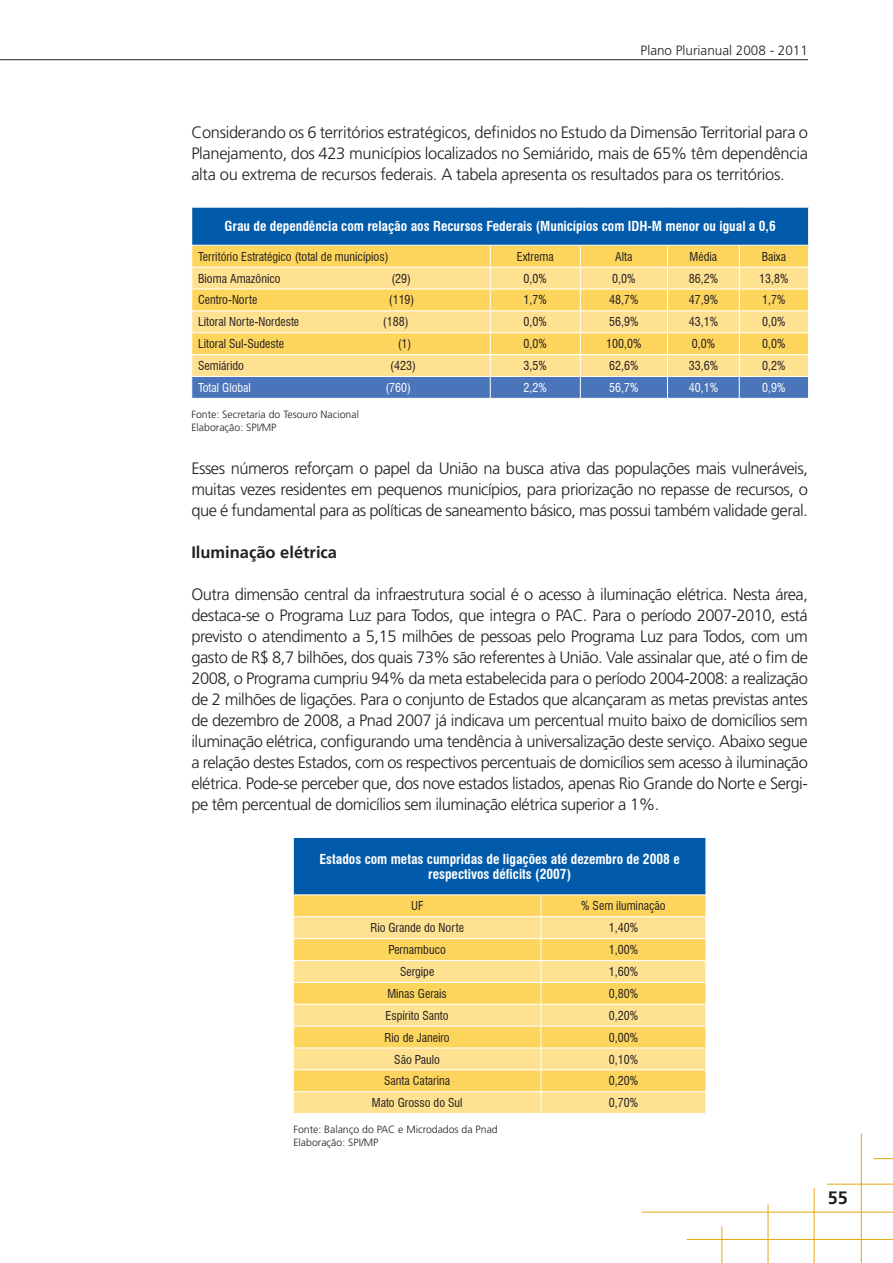
<style>
.page{position:relative;width:893px;height:1263px;background:#fff}
.page>*{position:absolute;margin:0;border:0;box-sizing:border-box;transform-origin:0 0}
.t1{font:700 18px "Frutiger";color:#231f20}
.t2{font:300 16.5px/21px "Frutiger";letter-spacing:-.03em;color:#231f20;text-align:justify}
.t3{font:700 16.5px "Frutiger";color:#231f20}
.t4{font:700 condensed 13.5px/15px "Swiss 721 BT";color:#fff;text-align:center}
.t5{font:300 13.5px "Frutiger";color:#231f20}
.t6{font:condensed 12px "Swiss 721 BT";color:#231f20}
.t7{font:condensed 12px "Swiss 721 BT";color:#fff}
.t8{font:300 10.5px/12.6px "Frutiger";color:#231f20}
</style>
<div class="page">
<hr style="left:0;top:59px;width:808px;height:1px;background:#231f20">
<hr style="left:861px;top:1133px;width:1px;height:130px;background:#e5a710">
<hr style="left:814px;top:1188px;width:1px;height:75px;background:#e5a710">
<hr style="left:768px;top:1204px;width:1px;height:59px;background:#e5a710">
<hr style="left:722px;top:1226px;width:1px;height:37px;background:#e5a710">
<hr style="left:642px;top:1212px;width:251px;height:1px;background:#e5a710">
<hr style="left:687px;top:1239px;width:206px;height:1px;background:#e5a710">
<hr style="left:827px;top:1184px;width:66px;height:1px;background:#e5a710">
<svg style="left:874px;top:1158px;width:19px;height:1px"></svg>
<div style="left:192px;top:207px;width:617px;height:38px;background:#015aaa"></div>
<hr style="left:192px;top:207px;width:298px;height:1px;background:#fff">
<hr style="left:490px;top:207px;width:90px;height:1px;background:#fff">
<hr style="left:580px;top:207px;width:87px;height:1px;background:#fff">
<hr style="left:667px;top:207px;width:72px;height:1px;background:#fff">
<hr style="left:739px;top:207px;width:70px;height:1px;background:#fff">
<hr style="left:808px;top:207px;width:1px;height:38px;background:#fff">
<svg style="left:191px;top:245px;width:618px;height:153px;background:#e6cf87"></svg>
<hr style="left:739px;top:376px;width:70px;height:1px;background:#fff">
<div style="left:293px;top:837px;width:413px;height:58px;background:#015aaa"></div>
<div style="left:294px;top:895px;width:412px;height:21px;background:#fed55c"></div>
<svg style="left:294px;top:917px;width:412px;height:196px;background:#fedc7c"></svg>
<hr style="left:293px;top:837px;width:248px;height:1px;background:#fff">
<hr style="left:293px;top:838px;width:1px;height:56px;background:#fff">
<hr style="left:541px;top:837px;width:165px;height:1px;background:#fff">
<hr style="left:293px;top:894px;width:248px;height:1px;background:#fff">
<hr style="left:541px;top:894px;width:165px;height:1px;background:#fff">
<hr style="left:293px;top:938px;width:248px;height:1px;background:#fff">
<hr style="left:541px;top:938px;width:165px;height:1px;background:#fff">
<hr style="left:293px;top:960px;width:248px;height:1px;background:#fff">
<hr style="left:293px;top:982px;width:248px;height:1px;background:#fff">
<hr style="left:541px;top:960px;width:165px;height:1px;background:#fff">
<hr style="left:541px;top:982px;width:165px;height:1px;background:#fff">
<hr style="left:293px;top:1004px;width:248px;height:1px;background:#fff">
<hr style="left:293px;top:1026px;width:248px;height:1px;background:#fff">
<hr style="left:541px;top:1004px;width:165px;height:1px;background:#fff">
<hr style="left:541px;top:1026px;width:165px;height:1px;background:#fff">
<hr style="left:293px;top:1047px;width:248px;height:1px;background:#fff">
<hr style="left:293px;top:1069px;width:248px;height:1px;background:#fff">
<hr style="left:541px;top:1047px;width:165px;height:1px;background:#fff">
<hr style="left:541px;top:1069px;width:165px;height:1px;background:#fff">
<hr style="left:293px;top:1091px;width:248px;height:1px;background:#fff">
<svg style="left:293px;top:895px;width:1px;height:218px"></svg>
<hr style="left:541px;top:1091px;width:165px;height:1px;background:#fff">
<svg style="left:541px;top:895px;width:1px;height:218px"></svg>
<p class="t5" style="left:641px;top:43px;width:169px">Plano Plurianual 2008 - 2011</p>
<p class="t2" style="left:191px;top:122px;width:618px">Considerando os 6 territórios estratégicos, definidos no Estudo da Dimensão Territorial para o Planejamento, dos 423 municípios localizados no Semiárido, mais de 65% têm dependência alta ou extrema de recursos federais. A tabela apresenta os resultados para os territórios.</p>
<p class="t4" style="left:225px;top:219px;width:553px">Grau de dependência com relação aos Recursos Federais (Municípios com IDH-M menor ou igual a 0,6</p>
<p class="t6" style="left:198px;top:249px;width:192px">Território Estratégico (total de municípios)</p>
<p class="t6" style="left:517px;top:249px;width:38px">Extrema</p>
<p class="t6" style="left:615px;top:249px;width:19px">Alta</p>
<p class="t6" style="left:690px;top:249px;width:29px">Média</p>
<p class="t6" style="left:762px;top:249px;width:26px">Baixa</p>
<p class="t6" style="left:198px;top:271px;width:84px">Bioma Amazônico</p>
<p class="t6" style="left:391px;top:271px;width:21px">(29)</p>
<p class="t6" style="left:524px;top:271px;width:25px">0,0%</p>
<p class="t6" style="left:612px;top:271px;width:25px">0,0%</p>
<p class="t6" style="left:689px;top:271px;width:31px">86,2%</p>
<p class="t6" style="left:759px;top:271px;width:31px">13,8%</p>
<p class="t6" style="left:198px;top:293px;width:61px">Centro-Norte</p>
<p class="t6" style="left:389px;top:293px;width:27px">(119)</p>
<p class="t6" style="left:524px;top:293px;width:25px">1,7%</p>
<p class="t6" style="left:609px;top:293px;width:31px">48,7%</p>
<p class="t6" style="left:689px;top:293px;width:31px">47,9%</p>
<p class="t6" style="left:762px;top:293px;width:25px">1,7%</p>
<p class="t6" style="left:198px;top:315px;width:103px">Litoral Norte-Nordeste</p>
<p class="t6" style="left:383px;top:315px;width:27px">(188)</p>
<p class="t6" style="left:524px;top:315px;width:25px">0,0%</p>
<p class="t6" style="left:609px;top:315px;width:31px">56,9%</p>
<p class="t6" style="left:689px;top:315px;width:31px">43,1%</p>
<p class="t6" style="left:762px;top:315px;width:25px">0,0%</p>
<p class="t6" style="left:198px;top:337px;width:88px">Litoral Sul-Sudeste</p>
<p class="t6" style="left:398px;top:337px;width:15px">(1)</p>
<p class="t6" style="left:524px;top:337px;width:25px">0,0%</p>
<p class="t6" style="left:606px;top:337px;width:37px">100,0%</p>
<p class="t6" style="left:692px;top:337px;width:25px">0,0%</p>
<p class="t6" style="left:762px;top:337px;width:25px">0,0%</p>
<p class="t6" style="left:198px;top:359px;width:47px">Semiárido</p>
<p class="t6" style="left:390px;top:359px;width:27px">(423)</p>
<p class="t6" style="left:524px;top:359px;width:25px">3,5%</p>
<p class="t6" style="left:609px;top:359px;width:31px">62,6%</p>
<p class="t6" style="left:689px;top:359px;width:31px">33,6%</p>
<p class="t6" style="left:762px;top:359px;width:25px">0,2%</p>
<p class="t7" style="left:198px;top:380px;width:54px">Total Global</p>
<p class="t7" style="left:385px;top:380px;width:27px">(760)</p>
<p class="t7" style="left:524px;top:380px;width:25px">2,2%</p>
<p class="t7" style="left:609px;top:380px;width:31px">56,7%</p>
<p class="t7" style="left:689px;top:380px;width:31px">40,1%</p>
<p class="t7" style="left:762px;top:380px;width:25px">0,9%</p>
<p class="t8" style="left:191px;top:408px;width:169px">Fonte: Secretaria do Tesouro Nacional<br>Elaboração: SPI/MP</p>
<p class="t2" style="left:191px;top:458px;width:618px">Esses números reforçam o papel da União na busca ativa das populações mais vulneráveis, muitas vezes residentes em pequenos municípios, para priorização no repasse de recursos, o que é fundamental para as políticas de saneamento básico, mas possui também validade geral.</p>
<p class="t3" style="left:191px;top:543px;width:147px">Iluminação elétrica</p>
<p class="t2" style="left:191px;top:584px;width:618px">Outra dimensão central da infraestrutura social é o acesso à iluminação elétrica. Nesta área, destaca-se o Programa Luz para Todos, que integra o PAC. Para o período 2007-2010, está previsto o atendimento a 5,15 milhões de pessoas pelo Programa Luz para Todos, com um gasto de R$ 8,7 bilhões, dos quais 73% são referentes à União. Vale assinalar que, até o fim de 2008, o Programa cumpriu 94% da meta estabelecida para o período 2004-2008: a realização de 2 milhões de ligações. Para o conjunto de Estados que alcançaram as metas previstas antes de dezembro de 2008, a Pnad 2007 já indicava um percentual muito baixo de domicílios sem iluminação elétrica, configurando uma tendência à universalização deste serviço. Abaixo segue a relação destes Estados, com os respectivos percentuais de domicílios sem acesso à iluminação elétrica. Pode-se perceber que, dos nove estados listados, apenas Rio Grande do Norte e Sergi&shy;pe têm percentual de domicílios sem iluminação elétrica superior a 1%.</p>
<p class="t4" style="left:320px;top:851px;width:362px">Estados com metas cumpridas de ligações até dezembro de 2008 e respectivos déficits (2007)</p>
<p class="t6" style="left:411px;top:899px;width:14px">UF</p>
<p class="t6" style="left:581px;top:899px;width:86px">% Sem iluminação</p>
<p class="t6" style="left:370px;top:921px;width:95px">Rio Grande do Norte</p>
<p class="t6" style="left:609px;top:921px;width:31px">1,40%</p>
<p class="t6" style="left:388px;top:942px;width:59px">Pernambuco</p>
<p class="t6" style="left:609px;top:942px;width:31px">1,00%</p>
<p class="t6" style="left:400px;top:964px;width:36px">Sergipe</p>
<p class="t6" style="left:609px;top:964px;width:31px">1,60%</p>
<p class="t6" style="left:387px;top:986px;width:61px">Minas Gerais</p>
<p class="t6" style="left:609px;top:986px;width:31px">0,80%</p>
<p class="t6" style="left:386px;top:1008px;width:65px">Espírito Santo</p>
<p class="t6" style="left:609px;top:1008px;width:31px">0,20%</p>
<p class="t6" style="left:385px;top:1030px;width:67px">Rio de Janeiro</p>
<p class="t6" style="left:609px;top:1030px;width:31px">0,00%</p>
<p class="t6" style="left:394px;top:1052px;width:47px">São Paulo</p>
<p class="t6" style="left:609px;top:1052px;width:31px">0,10%</p>
<p class="t6" style="left:384px;top:1074px;width:68px">Santa Catarina</p>
<p class="t6" style="left:609px;top:1074px;width:31px">0,20%</p>
<p class="t6" style="left:372px;top:1096px;width:92px">Mato Grosso do Sul</p>
<p class="t6" style="left:609px;top:1096px;width:31px">0,70%</p>
<p class="t8" style="left:293px;top:1123px;width:206px">Fonte: Balanço do PAC e Microdados da Pnad<br>Elaboração: SPI/MP</p>
<p class="t1" style="left:828px;top:1187px;width:22px">55</p>
</div>
